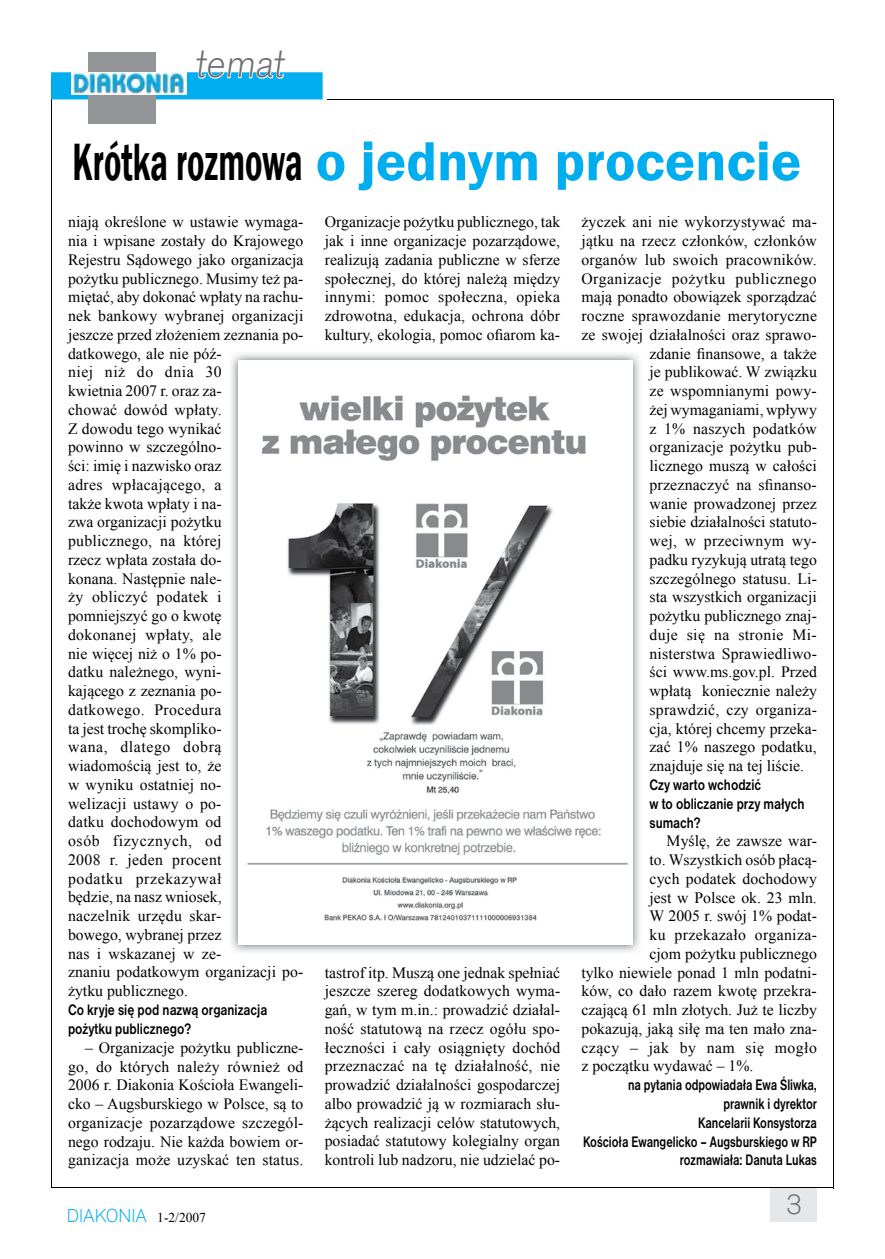
<style>
.page{position:relative;width:885px;height:1259px;background:#fff}
.page>*{position:absolute;margin:0;border:0;box-sizing:border-box;transform-origin:0 0}
.t1{font:600 57px "Franklin Gothic";color:#00aeef}
.t2{font:42px "Accius TEE Ligh";color:#6d6e71}
.t3{font:30px "Accius TEE Ligh";color:#6d6e71}
.t4{font:19.5px "Accius TEE Ligh";color:#00aeef}
.t5{font:15.75px/18.8px "Times New Roman";color:#000;text-align:justify}
.t6{font:700 15.75px/18.8px "Nimbus San DEE";color:#000;text-align:right;scale:.74 1}
.t7{font:700 15.75px/18.8px "Nimbus San DEE";color:#000;scale:.8 1}
.t8{font:15.75px "Times New Roman";letter-spacing:.02em;color:#000}
.t9{font:15.75px "Times New Roman";letter-spacing:.025em;color:#000}
.t10{font:15.75px "Times New Roman";letter-spacing:.03em;color:#000}
.s1{font-size:54px;color:#000}
.s2{font-family:"Times New Roman";font-size:13.5px;color:#000}
</style>
<div class="page">
<div style="left:770px;top:1188px;width:46px;height:33px;background:#e6e7e8"></div>
<hr style="left:327px;top:99px;width:506px;height:1px;background:#000">
<hr style="left:833px;top:99px;width:1px;height:1089px;background:#000">
<hr style="left:51px;top:81px;width:1px;height:1107px;background:#000">
<hr style="left:51px;top:1187px;width:782px;height:1px;background:#000">
<div style="left:88px;top:53px;width:67px;height:71px;background:#939598"></div>
<img style="left:231px;top:353px;width:409px;height:600px">
<img style="left:238px;top:361px;width:394px;height:583px">
<svg style="left:51px;top:52px;width:271px;height:47px"></svg>
<h2 class="t2" style="left:195px;top:40px;width:97px">temat</h2>
<h1 class="t1" style="left:72px;top:126px;width:730px"><span class="s1">Krótka rozmowa</span> o jednym procencie</h1>
<p class="t5" style="left:581px;top:213px;width:237px">życzek ani nie wykorzystywać ma-</p>
<p class="t5" style="left:581px;top:231px;width:237px">jątku na rzecz członków, członków</p>
<p class="t5" style="left:581px;top:250px;width:237px">organów lub swoich pracowników.</p>
<p class="t9" style="left:581px;top:268px;width:237px">Organizacje pożytku publicznego</p>
<p class="t5" style="left:581px;top:287px;width:237px">mają ponadto obowiązek sporządzać</p>
<p class="t5" style="left:581px;top:306px;width:237px">roczne sprawozdanie merytoryczne</p>
<p class="t5" style="left:581px;top:325px;width:237px">ze swojej działalności oraz sprawo-</p>
<p class="t5" style="left:649px;top:344px;width:169px">zdanie finansowe, a także</p>
<p class="t5" style="left:649px;top:362px;width:169px">je publikować. W związku</p>
<p class="t5" style="left:649px;top:381px;width:169px">ze wspomnianymi powy-</p>
<p class="t5" style="left:649px;top:400px;width:169px">żej wymaganiami, wpływy</p>
<p class="t5" style="left:649px;top:419px;width:169px">z 1% naszych podatków</p>
<p class="t5" style="left:649px;top:437px;width:169px">organizacje pożytku pub-</p>
<p class="t5" style="left:649px;top:456px;width:169px">licznego muszą w całości</p>
<p class="t5" style="left:649px;top:475px;width:169px">przeznaczyć na sfinanso-</p>
<p class="t5" style="left:649px;top:494px;width:169px">wanie prowadzonej przez</p>
<p class="t5" style="left:649px;top:512px;width:169px">siebie działalności statuto-</p>
<p class="t5" style="left:649px;top:531px;width:169px">wej, w przeciwnym wy-</p>
<p class="t5" style="left:649px;top:550px;width:169px">padku ryzykują utratą tego</p>
<p class="t5" style="left:649px;top:569px;width:169px">szczególnego statusu. Li-</p>
<p class="t5" style="left:649px;top:587px;width:169px">sta wszystkich organizacji</p>
<p class="t5" style="left:649px;top:606px;width:169px">pożytku publicznego znaj-</p>
<p class="t8" style="left:649px;top:624px;width:169px">duje się na stronie Mi-</p>
<p class="t5" style="left:649px;top:644px;width:169px">nisterstwa Sprawiedliwo-</p>
<p class="t5" style="left:649px;top:662px;width:169px">ści www.ms.gov.pl. Przed</p>
<p class="t5" style="left:649px;top:681px;width:169px">wpłatą koniecznie należy</p>
<p class="t5" style="left:649px;top:700px;width:169px">sprawdzić, czy organiza-</p>
<p class="t5" style="left:649px;top:719px;width:169px">cja, której chcemy przeka-</p>
<p class="t5" style="left:649px;top:737px;width:169px">zać 1% naszego podatku,</p>
<p class="t5" style="left:649px;top:756px;width:156px">znajduje się na tej liście.</p>
<p class="t7" style="left:649px;top:775px;width:195px">Czy warto wchodzić<br>w to obliczanie przy małych sumach?</p>
<p class="t5" style="left:666px;top:831px;width:152px">Myślę, że zawsze war-</p>
<p class="t5" style="left:649px;top:850px;width:169px">to. Wszystkich osób płacą-</p>
<p class="t5" style="left:649px;top:869px;width:169px">cych podatek dochodowy</p>
<p class="t5" style="left:649px;top:888px;width:169px">jest w Polsce ok. 23 mln.</p>
<p class="t5" style="left:649px;top:906px;width:169px">W 2005 r. swój 1% podat-</p>
<p class="t8" style="left:649px;top:924px;width:169px">ku przekazało organiza-</p>
<p class="t5" style="left:649px;top:944px;width:169px">cjom pożytku publicznego</p>
<p class="t5" style="left:581px;top:963px;width:237px">tylko niewiele ponad 1 mln podatni-</p>
<p class="t5" style="left:581px;top:981px;width:237px">ków, co dało razem kwotę przekra-</p>
<p class="t5" style="left:581px;top:1000px;width:237px">czającą 61 mln złotych. Już te liczby</p>
<p class="t5" style="left:581px;top:1019px;width:237px">pokazują, jaką siłę ma ten mało zna-</p>
<p class="t10" style="left:581px;top:1037px;width:237px">czący – jak by nam się mogło</p>
<p class="t5" style="left:581px;top:1056px;width:173px">z początku wydawać – 1%.</p>
<p class="t6" style="left:583px;top:1075px;width:317px">na pytania odpowiadała Ewa Śliwka, prawnik i dyrektor<br>Kancelarii Konsystorza<br>Kościoła Ewangelicko – Augsburskiego w RP rozmawiała: Danuta Lukas</p>
<p class="t5" style="left:325px;top:212px;width:237px">Organizacje pożytku publicznego, tak jak i inne organizacje pozarządowe, realizują zadania publiczne w sferze społecznej, do której należą między innymi: pomoc społeczna, opieka zdrowotna, edukacja, ochrona dóbr kultury, ekologia, pomoc ofiarom ka-</p>
<p class="t5" style="left:68px;top:213px;width:237px;text-align:left">niają określone w ustawie wymaga&shy;nia i wpisane zostały do Krajowego<br>Rejestru Sądowego jako organizacja pożytku publicznego. Musimy też pa&shy;miętać, aby dokonać wpłaty na rachu&shy;nek bankowy wybranej organizacji jeszcze przed złożeniem zeznania po&shy;datkowego, ale nie póź-<br>niej niż do dnia 30<br>kwietnia 2007 r. oraz za-<br>chować dowód wpłaty.<br>Z dowodu tego wynikać<br>powinno w szczególno-<br>ści: imię i nazwisko oraz<br>adres wpłacającego, a<br>także kwota wpłaty i na-<br>zwa organizacji pożytku publicznego, na której<br>rzecz wpłata została do-<br>konana. Następnie nale-<br>ży obliczyć podatek i pomniejszyć go o kwotę<br>dokonanej wpłaty, ale<br>nie więcej niż o 1% po-<br>datku należnego, wyni-<br>kającego z zeznania po-<br>datkowego. Procedura<br>ta jest trochę skompliko-<br>wana, dlatego dobrą wiadomością jest to, że<br>w wyniku ostatniej no-<br>welizacji ustawy o po-<br>datku dochodowym od<br>osób fizycznych, od<br>2008 r. jeden procent<br>podatku przekazywał<br>będzie, na nasz wniosek,<br>naczelnik urzędu skar-<br>bowego, wybranej przez<br>nas i wskazanej w ze-<br>znaniu podatkowym organizacji po&shy;żytku publicznego.</p>
<p class="t7" style="left:68px;top:1000px;width:250px">Co kryje się pod nazwą organizacja pożytku publicznego?</p>
<p class="t5" style="left:68px;top:1038px;width:237px;text-indent:17px">– Organizacje pożytku publiczne&shy;go, do których należy również od 2006 r. Diakonia Kościoła Ewangeli&shy;cko – Augsburskiego w Polsce, są to organizacje pozarządowe szczegól&shy;nego rodzaju. Nie każda bowiem or&shy;ganizacja może uzyskać ten status.</p>
<p class="t5" style="left:325px;top:962px;width:237px">tastrof itp. Muszą one jednak spełniać jeszcze szereg dodatkowych wyma&shy;gań, w tym m.in.: prowadzić działal&shy;ność statutową na rzecz ogółu spo&shy;łeczności i cały osiągnięty dochód przeznaczać na tę działalność, nie prowadzić działalności gospodarczej albo prowadzić ją w rozmiarach słu&shy;żących realizacji celów statutowych, posiadać statutowy kolegialny organ kontroli lub nadzoru, nie udzielać po-</p>
<p class="t4" style="left:67px;top:1204px;width:141px">DIAKONIA <span class="s2">1-2/2007</span></p>
<h3 class="t3" style="left:785px;top:1188px;width:18px">3</h3>
</div>
